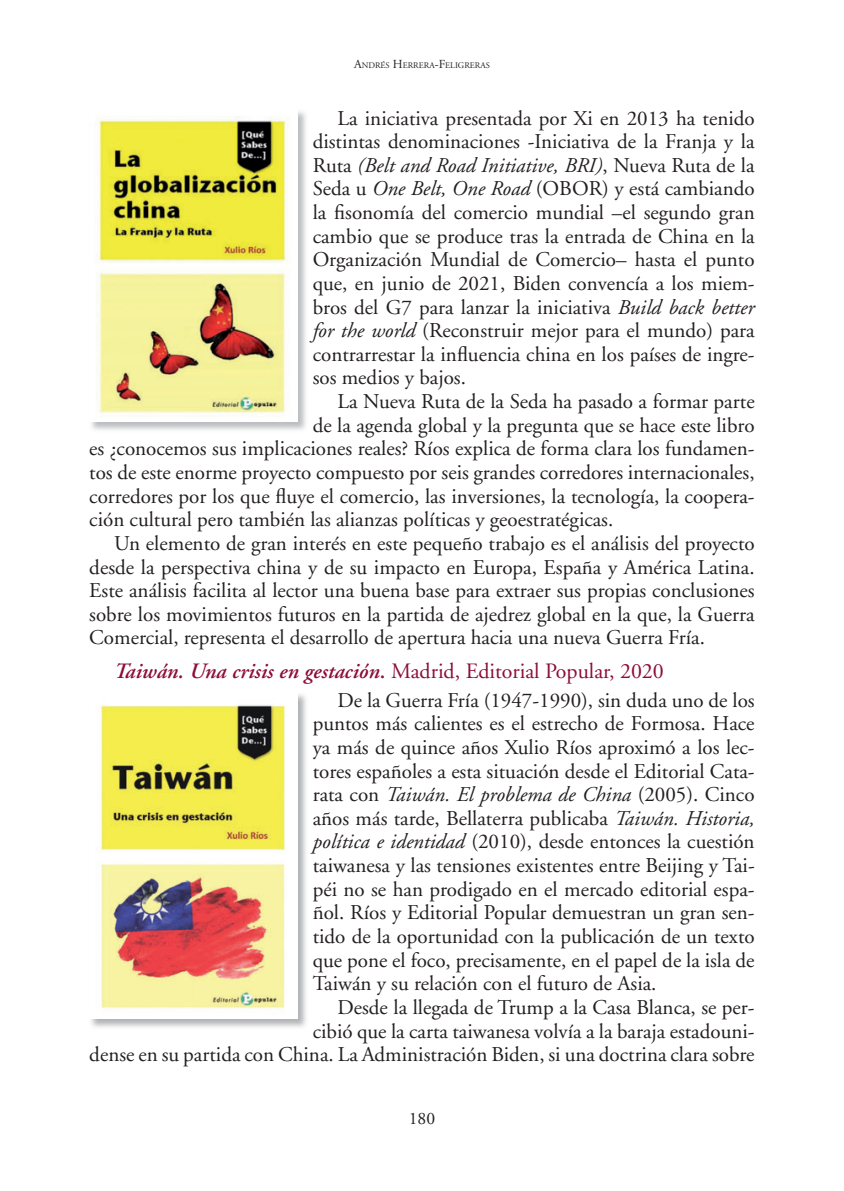
<style>
.page{position:relative;width:844px;height:1191px;background:#fff}
.page>*{position:absolute;margin:0;border:0;box-sizing:border-box;transform-origin:0 0}
.t1{font:21.88px "Adobe Garamond";color:#8d0d3a}
.t2{font:21px/23.6px "Adobe Garamond";color:#231f20;text-align:justify}
.t3{font:17.5px "Adobe Garamond";color:#231f20}
.t4{font:8.58px "Adobe Garamond";color:#231f20}
.s1{font-size:12.25px}
.s2{font-style:italic}
.s3{font-weight:600;font-style:italic}
.s4{font-weight:600}
</style>
<div class="page">
<img style="left:91px;top:111px;width:215px;height:319px">
<img style="left:91px;top:111px;width:207px;height:311px">
<img style="left:91px;top:694px;width:215px;height:333px">
<img style="left:91px;top:694px;width:207px;height:324px">
<p class="t4" style="left:354px;top:61px;width:137px"><span class="s1">A</span>NDRÉS <span class="s1">H</span>ERRERA<span class="s1">-F</span>ELIGRERAS</p>
<p class="t2" style="left:312px;top:107px;width:443px;text-indent:25px">La iniciativa presentada por Xi en 2013 ha tenido distintas denominaciones -Iniciativa de la Franja y la Ruta <span class="s2">(Belt and Road Initiative, BRI)</span>, Nueva Ruta de la Seda u <span class="s2">One Belt, One Road</span> (OBOR) y está cambiando la fisonomía del comercio mundial –el segundo gran cambio que se produce tras la entrada de China en la Organización Mundial de Comercio– hasta el punto que, en junio de 2021, Biden convencía a los miem&shy;bros del G7 para lanzar la iniciativa <span class="s2">Build back better for the world</span> (Reconstruir mejor para el mundo) para contrarrestar la influencia china en los países de ingre&shy;sos medios y bajos.</p>
<p class="t2" style="left:337px;top:390px;width:418px">La Nueva Ruta de la Seda ha pasado a formar parte</p>
<p class="t2" style="left:312px;top:414px;width:443px">de la agenda global y la pregunta que se hace este libro</p>
<p class="t2" style="left:89px;top:437px;width:666px">es ¿conocemos sus implicaciones reales? Ríos explica de forma clara los fundamen-</p>
<p class="t2" style="left:89px;top:461px;width:666px">tos de este enorme proyecto compuesto por seis grandes corredores internacionales,</p>
<p class="t2" style="left:89px;top:485px;width:666px">corredores por los que fluye el comercio, las inversiones, la tecnología, la coopera-</p>
<p class="t2" style="left:89px;top:508px;width:525px">ción cultural pero también las alianzas políticas y geoestratégicas.</p>
<p class="t2" style="left:114px;top:532px;width:642px">Un elemento de gran interés en este pequeño trabajo es el análisis del proyecto</p>
<p class="t2" style="left:89px;top:555px;width:666px">desde la perspectiva china y de su impacto en Europa, España y América Latina.</p>
<p class="t2" style="left:89px;top:579px;width:666px">Este análisis facilita al lector una buena base para extraer sus propias conclusiones</p>
<p class="t2" style="left:89px;top:603px;width:666px">sobre los movimientos futuros en la partida de ajedrez global en la que, la Guerra</p>
<p class="t2" style="left:89px;top:626px;width:617px">Comercial, representa el desarrollo de apertura hacia una nueva Guerra Fría.</p>
<p class="t1" style="left:114px;top:659px;width:551px"><span class="s3">Taiwán. Una crisis en gestación</span><span class="s4">.</span> Madrid, Editorial Popular, 2020</p>
<p class="t2" style="left:312px;top:688px;width:443px;text-indent:25px">De la Guerra Fría (1947-1990), sin duda uno de los puntos más calientes es el estrecho de Formosa. Hace ya más de quince años Xulio Ríos aproximó a los lec&shy;tores españoles a esta situación desde el Editorial Cata&shy;rata con <span class="s2">Taiwán. El problema de China</span> (2005). Cinco años más tarde, Bellaterra publicaba <span class="s2">Taiwán. Historia, política e identidad</span> (2010), desde entonces la cuestión taiwanesa y las tensiones existentes entre Beijing y Tai&shy;péi no se han prodigado en el mercado editorial espa&shy;ñol. Ríos y Editorial Popular demuestran un gran sen&shy;tido de la oportunidad con la publicación de un texto que pone el foco, precisamente, en el papel de la isla de Taiwán y su relación con el futuro de Asia.</p>
<p class="t2" style="left:89px;top:996px;width:666px;text-align:right">Desde la llegada de Trump a la Casa Blanca, se per-<br>cibió que la carta taiwanesa volvía a la baraja estadouni-<br>dense en su partida con China. La Administración Biden, si una doctrina clara sobre</p>
<p class="t3" style="left:409px;top:1109px;width:28px">180</p>
</div>
